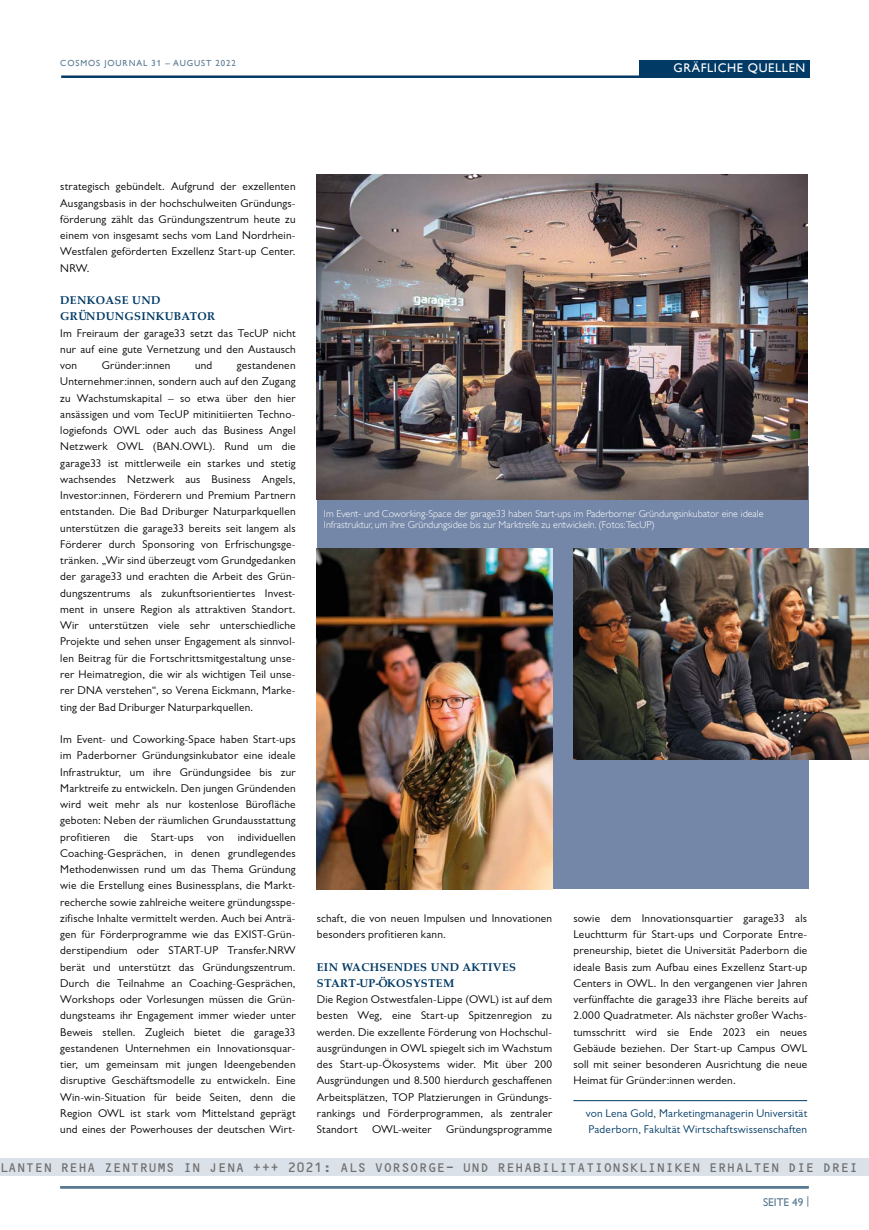
<style>
.page{position:relative;width:869px;height:1230px;background:#fff}
.page>*{position:absolute;margin:0;border:0;box-sizing:border-box;transform-origin:0 0}
.t1{font:15px "OCRB10 Pitch BT";letter-spacing:-.015em;color:#706f6f}
.t2{font:12.5px "Gill Alt One";letter-spacing:.05em;color:#fff}
.Artikel_Grundtext{font:11.25px/16.2px "Gill Sans Alt One";letter-spacing:.02em;color:#000;text-align:justify}
.Autor{font:11.25px/16.2px "Gill Sans Alt One";letter-spacing:.02em;color:#003a65}
.Artikel_Titel{font:700 11.25px/16.2px "Palatino Linotype";letter-spacing:.03em;color:#003a65}
.t3{font:11.25px "Gill Alt One";color:#587991}
.Inhaltsverzeichnis{font:300 10px/10.6px "Gill Alt One";color:#fff}
.t4{font:8.75px "Gill Alt One";letter-spacing:.1em;color:#587991}
</style>
<div class="page">
<div style="left:317px;top:466px;width:491px;height:423px;background:#7487a8"></div>
<div style="left:0;top:1158px;width:868px;height:18px;background:#dbe1e8"></div>
<hr style="left:60px;top:1186px;width:748px;height:2px;background:#587991">
<hr style="left:61px;top:75px;width:748px;height:3px;background:#003a65">
<div style="left:639px;top:60px;width:170px;height:18px;background:#003a65"></div>
<img style="left:317px;top:174px;width:489px;height:325px">
<img style="left:317px;top:549px;width:235px;height:340px">
<img style="left:573px;top:549px;width:295px;height:210px">
<hr style="left:573px;top:1100px;width:233px;height:1px;background:#003a65">
<p class="t4" style="left:60px;top:58px;width:177px">COSMOS JOURNAL 31 – AUGUST 2022</p>
<p class="t2" style="left:673px;top:61px;width:133px">GRÄFLICHE QUELLEN</p>
<p class="Artikel_Grundtext" style="left:60px;top:178px;width:237px">strategisch gebündelt. Aufgrund der exzellenten Ausgangsbasis in der hochschulweiten Gründungs&shy;förderung zählt das Gründungszentrum heute zu einem von insgesamt sechs vom Land Nordrhein-Westfalen geförderten Exzellenz Start-up Center.<br>NRW.</p>
<p class="Artikel_Titel" style="left:60px;top:292px;width:156px">DENKOASE UND<br>GRÜNDUNGSINKUBATOR</p>
<p class="Artikel_Grundtext" style="left:60px;top:325px;width:237px">Im Freiraum der garage33 setzt das TecUP nicht nur auf eine gute Vernetzung und den Austausch von</p>
<p class="Artikel_Grundtext" style="left:102px;top:357px;width:70px">Gründer:innen</p>
<p class="Artikel_Grundtext" style="left:195px;top:357px;width:19px">und</p>
<p class="Artikel_Grundtext" style="left:60px;top:357px;width:237px;text-indent:177px">gestandenen Unternehmer:innen, sondern auch auf den Zugang zu Wachstumskapital – so etwa über den hier ansässigen und vom TecUP mitinitiierten Techno&shy;logiefonds OWL oder auch das Business Angel Netzwerk OWL (BAN.OWL). Rund um die garage33 ist mittlerweile ein starkes und stetig wachsendes Netzwerk aus Business Angels, Investor:innen, Förderern und Premium Partnern entstanden. Die Bad Driburger Naturparkquellen unterstützen die garage33 bereits seit langem als Förderer durch Sponsoring von Erfrischungsge&shy;tränken. „Wir sind überzeugt vom Grundgedanken der garage33 und erachten die Arbeit des Grün&shy;dungszentrums als zukunftsorientiertes Invest&shy;ment in unsere Region als attraktiven Standort.<br>Wir unterstützen viele sehr unterschiedliche Projekte und sehen unser Engagement als sinnvol&shy;len Beitrag für die Fortschrittsmitgestaltung unse&shy;rer Heimatregion, die wir als wichtigen Teil unse&shy;rer DNA verstehen“, so Verena Eickmann, Marke&shy;ting der Bad Driburger Naturparkquellen.</p>
<p class="Artikel_Grundtext" style="left:60px;top:731px;width:237px">Im Event- und Coworking-Space haben Start-ups im Paderborner Gründungsinkubator eine ideale Infrastruktur, um ihre Gründungsidee bis zur Marktreife zu entwickeln. Den jungen Gründenden wird weit mehr als nur kostenlose Bürofläche geboten: Neben der räumlichen Grundausstattung profitieren die Start-ups von individuellen Coaching-Gesprächen, in denen grundlegendes Methodenwissen rund um das Thema Gründung wie die Erstellung eines Businessplans, die Markt&shy;recherche sowie zahlreiche weitere gründungsspe&shy;zifische Inhalte vermittelt werden. Auch bei Anträ&shy;gen für Förderprogramme wie das EXIST-Grün&shy;derstipendium oder START-UP Transfer.NRW berät und unterstützt das Gründungszentrum.<br>Durch die Teilnahme an Coaching-Gesprächen, Workshops oder Vorlesungen müssen die Grün&shy;dungsteams ihr Engagement immer wieder unter Beweis stellen. Zugleich bietet die garage33 gestandenen Unternehmen ein Innovationsquar&shy;tier, um gemeinsam mit jungen Ideengebenden disruptive Geschäftsmodelle zu entwickeln. Eine Win-win-Situation für beide Seiten, denn die Region OWL ist stark vom Mittelstand geprägt und eines der Powerhouses der deutschen Wirt-</p>
<p class="Inhaltsverzeichnis" style="left:324px;top:508px;width:441px">Im Event- und Coworking-Space der garage33 haben Start-ups im Paderborner Gründungsinkubator eine ideale<br>Infrastruktur, um ihre Gründungsidee bis zur Marktreife zu entwickeln. (Fotos:TecUP)</p>
<p class="Artikel_Grundtext" style="left:317px;top:910px;width:237px">schaft, die von neuen Impulsen und Innovationen besonders profitieren kann.</p>
<p class="Artikel_Titel" style="left:317px;top:958px;width:201px">EIN WACHSENDES UND AKTIVES<br>START-UP-ÖKOSYSTEM</p>
<p class="Artikel_Grundtext" style="left:317px;top:991px;width:237px">Die Region Ostwestfalen-Lippe (OWL) ist auf dem besten Weg, eine Start-up Spitzenregion zu werden. Die exzellente Förderung von Hochschul&shy;ausgründungen in OWL spiegelt sich im Wachstum des Start-up-Ökosystems wider. Mit über 200<br>Ausgründungen und 8.500 hierdurch geschaffenen Arbeitsplätzen, TOP Platzierungen in Gründungs&shy;rankings und Förderprogrammen, als zentraler Standort</p>
<p class="Artikel_Grundtext" style="left:372px;top:1121px;width:61px">OWL-weiter</p>
<p class="Artikel_Grundtext" style="left:446px;top:1121px;width:107px">Gründungsprogramme</p>
<p class="Artikel_Grundtext" style="left:573px;top:910px;width:235px">sowie dem Innovationsquartier garage33 als Leuchtturm für Start-ups und Corporate Entre&shy;preneurship, bietet die Universität Paderborn die ideale Basis zum Aufbau eines Exzellenz Start-up Centers in OWL. In den vergangenen vier Jahren verfünffachte die garage33 ihre Fläche bereits auf 2.000 Quadratmeter. Als nächster großer Wachs&shy;tumsschritt wird sie Ende 2023 ein neues Gebäude beziehen. Der Start-up Campus OWL soll mit seiner besonderen Ausrichtung die neue Heimat für Gründer:innen werden.</p>
<p class="Autor" style="left:585px;top:1105px;width:223px">von Lena Gold, Marketingmanagerin Universität<br>Paderborn, Fakultät Wirtschaftswissenschaften</p>
<h1 class="t1" style="left:-1px;top:1161px;width:860px">LANTEN REHA ZENTRUMS IN JENA +++ 2021: ALS VORSORGE- UND REHABILITATIONSKLINIKEN ERHALTEN DIE DREI</h1>
<p class="t3" style="left:762px;top:1195px;width:48px">SEITE 49 |</p>
</div>
